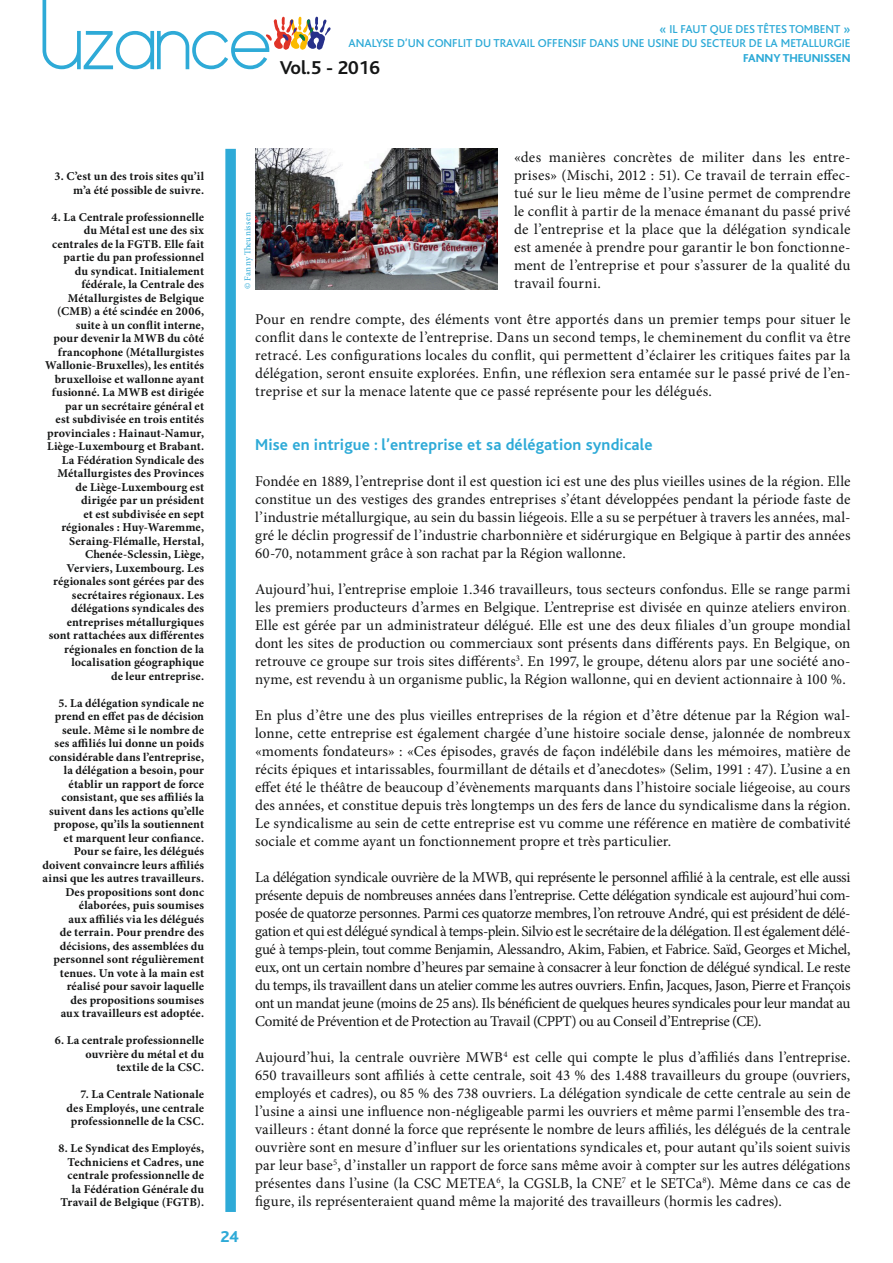
<style>
.page{position:relative;width:893px;height:1263px;background:#fff}
.page>*{position:absolute;margin:0;border:0;box-sizing:border-box;transform-origin:0 0}
.t1{font:700 19.5px "Bliss";color:#151616}
.t2{font:700 16.5px "Bliss";letter-spacing:.01em;color:#2eaad7}
.t3{font:800 16.5px "Bliss";color:#2eaad7}
.t4{font:15px/18px "Minion Pro";letter-spacing:.005em;color:#151616;text-align:justify}
.t5{font:700 12px/13.5px "Minion Pro";letter-spacing:.01em;color:#151616;text-align:right}
.t6{font:500 12px/14.4px "Bliss";color:#2eaad7;text-align:right}
.t7{font:800 12px "Bliss";color:#2eaad7}
.t8{font:9px "Minion Pro";letter-spacing:.025em;color:#2eaad7}
.s1{color:#9dd769}
</style>
<div class="page">
<div style="left:225px;top:149px;width:11px;height:1063px;background:#2eaad7"></div>
<svg style="left:43px;top:0;width:288px;height:69px"></svg>
<img style="left:255px;top:149px;width:242px;height:140px">
<p class="t6" style="left:349px;top:22px;width:503px">« IL FAUT QUE DES TÊTES TOMBENT »<br>ANALYSE D’UN CONFLIT DU TRAVAIL OFFENSIF DANS UNE USINE DU SECTEUR DE LA METALLURGIE</p>
<p class="t7" style="left:743px;top:51px;width:109px">FANNY THEUNISSEN</p>
<h1 class="t1" style="left:280px;top:58px;width:102px">Vol.5 - 2016</h1>
<p class="t5" style="left:55px;top:169px;width:151px">3. C’est un des trois sites qu’il m’a été possible de suivre.</p>
<p class="t5" style="left:45px;top:210px;width:160px">4. La Centrale professionnelle du Métal est une des six centrales de la FGTB. Elle fait partie du pan professionnel<br>du syndicat. Initialement fédérale, la Centrale des<br>Métallurgistes de Belgique (CMB) a été scindée en 2006, suite à un conflit interne,<br>pour devenir la MWB du côté francophone (Métallurgistes<br>Wallonie-Bruxelles), les entités bruxelloise et wallonne ayant fusionné. La MWB est dirigée par un secrétaire général et<br>est subdivisée en trois entités provinciales : Hainaut-Namur,<br>Liège-Luxembourg et Brabant.<br>La Fédération Syndicale des<br>Métallurgistes des Provinces de Liège-Luxembourg est dirigée par un président<br>et est subdivisée en sept régionales : Huy-Waremme,<br>Seraing-Flémalle, Herstal,<br>Chenée-Sclessin, Liège,<br>Verviers, Luxembourg. Les régionales sont gérées par des secrétaires régionaux. Les délégations syndicales des entreprises métallurgiques sont rattachées aux différentes régionales en fonction de la localisation géographique<br>de leur entreprise.</p>
<p class="t5" style="left:43px;top:696px;width:163px">5. La délégation syndicale ne prend en effet pas de décision seule. Même si le nombre de<br>ses affiliés lui donne un poids considérable dans l’entreprise, la délégation a besoin, pour établir un rapport de force consistant, que ses affiliés la suivent dans les actions qu’elle propose, qu’ils la soutiennent et marquent leur confiance.<br>Pour se faire, les délégués doivent convaincre leurs affiliés ainsi que les autres travailleurs.<br>Des propositions sont donc élaborées, puis soumises<br>aux affiliés via les délégués<br>de terrain. Pour prendre des décisions, des assemblées du personnel sont régulièrement tenues. Un vote à la main est réalisé pour savoir laquelle<br>des propositions soumises<br>aux travailleurs est adoptée.</p>
<p class="t5" style="left:55px;top:1033px;width:151px">6. La centrale professionnelle ouvrière du métal et du textile de la CSC.</p>
<p class="t5" style="left:67px;top:1087px;width:139px">7. La Centrale Nationale des Employés, une centrale professionnelle de la CSC.</p>
<p class="t5" style="left:59px;top:1141px;width:147px">8. Le Syndicat des Employés,<br>Techniciens et Cadres, une centrale professionnelle de la Fédération Générale du<br>Travail de Belgique (FGTB).</p>
<p class="t4" style="left:514px;top:148px;width:338px">«des manières concrètes de militer dans les entre&shy;prises» (Mischi, 2012 : 51). Ce travail de terrain effec&shy;tué sur le lieu même de l’usine permet de comprendre le conflit à partir de la menace émanant du passé privé de l’entreprise et la place que la délégation syndicale est amenée à prendre pour garantir le bon fonctionne&shy;ment de l’entreprise et pour s’assurer de la qualité du travail fourni.</p>
<p class="t4" style="left:255px;top:310px;width:597px">Pour en rendre compte, des éléments vont être apportés dans un premier temps pour situer le conflit dans le contexte de l’entreprise. Dans un second temps, le cheminement du conflit va être retracé. Les configurations locales du conflit, qui permettent d’éclairer les critiques faites par la délégation, seront ensuite explorées. Enfin, une réflexion sera entamée sur le passé privé de l’en&shy;treprise et sur la menace latente que ce passé représente pour les délégués.</p>
<p class="t2" style="left:255px;top:436px;width:399px">Mise en intrigue : l’entreprise et sa délégation syndicale</p>
<p class="t4" style="left:255px;top:472px;width:597px">Fondée en 1889, l’entreprise dont il est question ici est une des plus vieilles usines de la région. Elle constitue un des vestiges des grandes entreprises s’étant développées pendant la période faste de l’industrie métallurgique, au sein du bassin liégeois. Elle a su se perpétuer à travers les années, mal&shy;gré le déclin progressif de l’industrie charbonnière et sidérurgique en Belgique à partir des années 60-70, notamment grâce à son rachat par la Région wallonne.</p>
<p class="t4" style="left:255px;top:580px;width:597px">Aujourd’hui, l’entreprise emploie 1.346 travailleurs, tous secteurs confondus. Elle se range parmi les premiers producteurs d’armes en Belgique. L’entreprise est divisée en quinze ateliers environ<span class="s1">.<br></span>Elle est gérée par un administrateur délégué. Elle est une des deux filiales d’un groupe mondial dont les sites de production ou commerciaux sont présents dans différents pays. En Belgique, on retrouve ce groupe sur trois sites différents<sup>3</sup>. En 1997, le groupe, détenu alors par une société ano&shy;nyme, est revendu à un organisme public, la Région wallonne, qui en devient actionnaire à 100 %.</p>
<p class="t4" style="left:255px;top:706px;width:597px">En plus d’être une des plus vieilles entreprises de la région et d’être détenue par la Région wal&shy;lonne, cette entreprise est également chargée d’une histoire sociale dense, jalonnée de nombreux «moments fondateurs» : «Ces épisodes, gravés de façon indélébile dans les mémoires, matière de récits épiques et intarissables, fourmillant de détails et d’anecdotes» (Selim, 1991 : 47). L’usine a en effet été le théâtre de beaucoup d’évènements marquants dans l’histoire sociale liégeoise, au cours des années, et constitue depuis très longtemps un des fers de lance du syndicalisme dans la région.<br>Le syndicalisme au sein de cette entreprise est vu comme une référence en matière de combativité sociale et comme ayant un fonctionnement propre et très particulier.</p>
<p class="t4" style="left:255px;top:868px;width:597px">La délégation syndicale ouvrière de la MWB, qui représente le personnel affilié à la centrale, est elle aussi présente depuis de nombreuses années dans l’entreprise. Cette délégation syndicale est aujourd’hui com&shy;posée de quatorze personnes. Parmi ces quatorze membres, l’on retrouve André, qui est président de délé&shy;gation et qui est délégué syndical à temps-plein. Silvio est le secrétaire de la délégation. Il est également délé&shy;gué à temps-plein, tout comme Benjamin, Alessandro, Akim, Fabien, et Fabrice. Saïd, Georges et Michel, eux, ont un certain nombre d’heures par semaine à consacrer à leur fonction de délégué syndical. Le reste du temps, ils travaillent dans un atelier comme les autres ouvriers. Enfin, Jacques, Jason, Pierre et François ont un mandat jeune (moins de 25 ans). Ils bénéficient de quelques heures syndicales pour leur mandat au Comité de Prévention et de Protection au Travail (CPPT) ou au Conseil d’Entreprise (CE).</p>
<p class="t4" style="left:255px;top:1048px;width:597px">Aujourd’hui, la centrale ouvrière MWB<sup>4</sup> est celle qui compte le plus d’affiliés dans l’entreprise.<br>650 travailleurs sont affiliés à cette centrale, soit 43 % des 1.488 travailleurs du groupe (ouvriers, employés et cadres), ou 85 % des 738 ouvriers. La délégation syndicale de cette centrale au sein de l’usine a ainsi une influence non-négligeable parmi les ouvriers et même parmi l’ensemble des tra&shy;vailleurs : étant donné la force que représente le nombre de leurs affiliés, les délégués de la centrale ouvrière sont en mesure d’influer sur les orientations syndicales et, pour autant qu’ils soient suivis par leur base<sup>5</sup>, d’installer un rapport de force sans même avoir à compter sur les autres délégations présentes dans l’usine (la CSC METEA<sup>6</sup>, la CGSLB, la CNE<sup>7</sup> et le SETCa<sup>8</sup>). Même dans ce cas de figure, ils représenteraient quand même la majorité des travailleurs (hormis les cadres).</p>
<p class="t8" style="left:241px;top:289px;width:78px;rotate:-90deg">© Fanny Theunissen</p>
<p class="t3" style="left:221px;top:1228px;width:20px">24</p>
</div>
